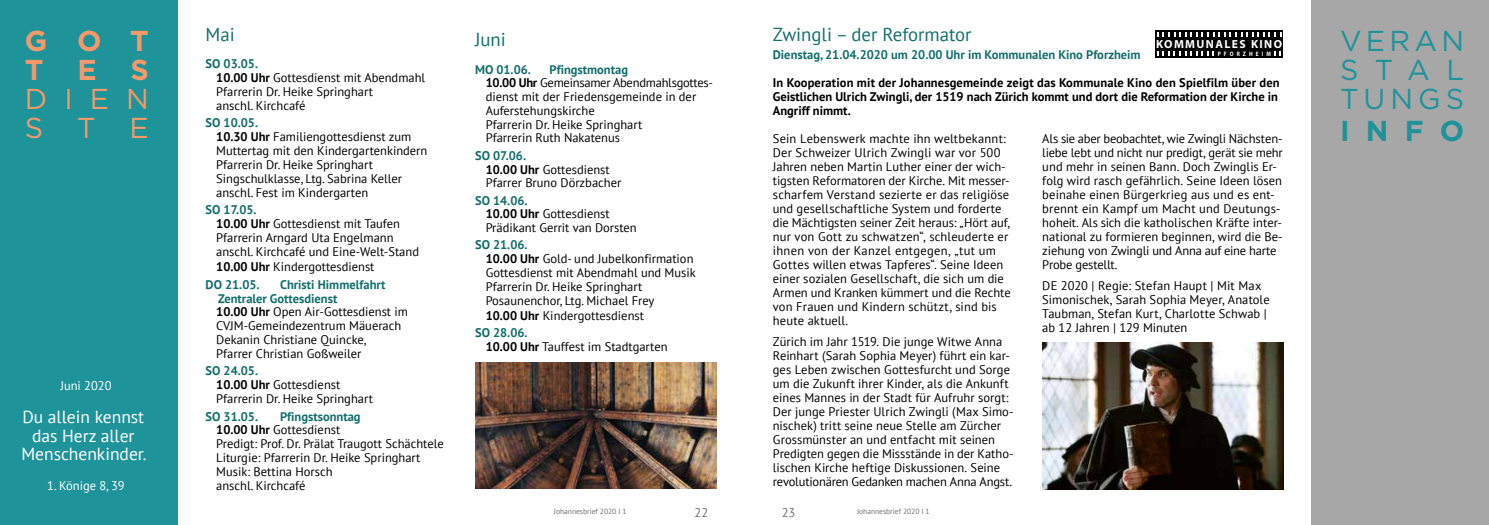
<style>
.page{position:relative;width:1489px;height:525px;background:#fff}
.page>*{position:absolute;margin:0;border:0;box-sizing:border-box;transform-origin:0 0}
.t1{font:28.75px/28.8px "Gotham";letter-spacing:.175em;color:#1e9399;text-align:justify}
.t2{font:28.75px/28.8px "Gotham";letter-spacing:.595em;color:#f49969}
.t3{font:700 28.75px/28.8px "Gotham";letter-spacing:1.105em;color:#f49969}
.t4{font:700 28.75px "Gotham";color:#1e9399}
.t5{font:18.75px "PT Sans";color:#136e6c}
.t6{font:17.5px/18.8px "PT Sans";color:#fff;text-align:center}
.t7{font:12.5px/14px "PT Sans";color:#000}
.t8{font:700 12.5px/13.8px "PT Sans";color:#000}
.t9{font:700 12.5px "PT Sans";color:#136e6c}
.t10{font:12.5px "PT Sans";color:#fff}
.t11{font:12.5px "PT Sans";color:#6f6f6e}
.t12{font:700 11.75px "Myriad";letter-spacing:.115em;color:#fff}
.t13{font:7.5px "PT Sans";color:#6f6f6e}
.t14{font:700 6.38px "Myriad";letter-spacing:.58em;color:#fff;scale:.83 1}
.s1{font-weight:700;color:#136e6c}
.s2{font-weight:700}
</style>
<div class="page">
<div style="left:1311px;top:0;width:177px;height:524px;background:#a7a7a8"></div>
<div style="left:0;top:0;width:177px;height:524px;background:#1e9399"></div>
<img style="left:1042px;top:342px;width:241px;height:147px">
<svg style="left:1155px;top:30px;width:128px;height:28px;background:#191919"></svg>
<img style="left:475px;top:362px;width:241px;height:126px">
<h2 class="t5" style="left:206px;top:22px;width:31px">Mai</h2>
<h2 class="t5" style="left:475px;top:27px;width:32px">Juni</h2>
<h2 class="t5" style="left:772px;top:22px;width:200px">Zwingli – der Reformator</h2>
<p class="t9" style="left:772px;top:46px;width:369px">Dienstag, 21.04.2020 um 20.00 Uhr im Kommunalen Kino Pforzheim</p>
<h1 class="t3" style="left:25px;top:27px;width:126px">GOT<br>TES</h1>
<h1 class="t2" style="left:25px;top:84px;width:126px">DIEN<br>STE</h1>
<p class="t8" style="left:772px;top:76px;width:508px">In Kooperation mit der Johannesgemeinde zeigt das Kommunale Kino den Spielfilm über den<br>Geistlichen Ulrich Zwingli, der 1519 nach Zürich kommt und dort die Reformation der Kirche in<br>Angriff nimmt.</p>
<p class="t12" style="left:1156px;top:38px;width:127px">KOMMUNALES KINO</p>
<p class="t14" style="left:1217px;top:50px;width:66px">PFORZHEIM</p>
<p class="t7" style="left:216px;top:57px;width:210px;text-indent:-11px"><span class="s1">SO 03.05.<br></span><span class="s2">10.00 Uhr</span> Gottesdienst mit Abendmahl<br>Pfarrerin Dr. Heike Springhart<br>anschl. Kirchcafé</p>
<p class="t7" style="left:216px;top:116px;width:213px;text-indent:-11px"><span class="s1">SO 10.05.<br></span><span class="s2">10.30 Uhr</span> Familiengottesdienst zum<br>Muttertag mit den Kindergartenkindern<br>Pfarrerin Dr. Heike Springhart<br>Singschulklasse, Ltg. Sabrina Keller anschl. Fest im Kindergarten</p>
<p class="t7" style="left:216px;top:202px;width:204px;text-indent:-11px"><span class="s1">SO 17.05.<br></span><span class="s2">10.00 Uhr</span> Gottesdienst mit Taufen<br>Pfarrerin Arngard Uta Engelmann anschl. Kirchcafé und Eine-Welt-Stand</p>
<p class="t7" style="left:206px;top:258px;width:170px;line-height:17.4px;text-indent:11px"><span class="s2">10.00 Uhr</span> Kindergottesdienst<br><span class="s1">DO 21.05.</span></p>
<p class="t9" style="left:475px;top:61px;width:57px">MO 01.06.</p>
<p class="t7" style="left:485px;top:62px;width:229px;text-indent:64px"><span class="s1">Pfingstmontag<br></span><span class="s2">10.00 Uhr</span> Gemeinsamer Abendmahlsgottes&shy;dienst mit der Friedensgemeinde in der<br>Auferstehungskirche<br>Pfarrerin Dr. Heike Springhart<br>Pfarrerin Ruth Nakatenus</p>
<p class="t7" style="left:485px;top:148px;width:137px;text-indent:-11px"><span class="s1">SO 07.06.<br></span><span class="s2">10.00 Uhr</span> Gottesdienst<br>Pfarrer Bruno Dörzbacher</p>
<p class="t7" style="left:485px;top:193px;width:152px;text-indent:-11px"><span class="s1">SO 14.06.<br></span><span class="s2">10.00 Uhr</span> Gottesdienst<br>Prädikant Gerrit van Dorsten</p>
<p class="t7" style="left:485px;top:238px;width:212px;text-indent:-11px"><span class="s1">SO 21.06.<br></span><span class="s2">10.00 Uhr</span> Gold- und Jubelkonfirmation<br>Gottesdienst mit Abendmahl und Musik<br>Pfarrerin Dr. Heike Springhart<br>Posaunenchor, Ltg. Michael Frey</p>
<p class="t7" style="left:475px;top:306px;width:170px;line-height:17.2px;text-indent:11px"><span class="s2">10.00 Uhr</span> Kindergottesdienst<br><span class="s1">SO 28.06.</span></p>
<p class="t7" style="left:485px;top:339px;width:183px"><span class="s2">10.00 Uhr</span> Tauffest im Stadtgarten</p>
<p class="t7" style="left:772px;top:131px;width:239px">Sein Lebenswerk machte ihn weltbekannt:<br>Der Schweizer Ulrich Zwingli war vor 500<br>Jahren neben Martin Luther einer der wich&shy;tigsten Reformatoren der Kirche. Mit messer&shy;scharfem Verstand sezierte er das religiöse und gesellschaftliche System und forderte die Mächtigsten seiner Zeit heraus: „Hört auf, nur von Gott zu schwatzen“, schleuderte er ihnen von der Kanzel entgegen, „tut um Gottes willen etwas Tapferes“. Seine Ideen einer sozialen Gesellschaft, die sich um die Armen und Kranken kümmert und die Rechte von Frauen und Kindern schützt, sind bis heute aktuell.</p>
<p class="t7" style="left:772px;top:334px;width:242px">Zürich im Jahr 1519. Die junge Witwe Anna Reinhart (Sarah Sophia Meyer) führt ein kar&shy;ges Leben zwischen Gottesfurcht und Sorge um die Zukunft ihrer Kinder, als die Ankunft eines Mannes in der Stadt für Aufruhr sorgt:<br>Der junge Priester Ulrich Zwingli (Max Simo&shy;nischek) tritt seine neue Stelle am Zürcher Grossmünster an und entfacht mit seinen Predigten gegen die Missstände in der Katho&shy;lischen Kirche heftige Diskussionen. Seine revolutionären Gedanken machen Anna Angst.</p>
<p class="t7" style="left:1042px;top:131px;width:242px">Als sie aber beobachtet, wie Zwingli Nächsten&shy;liebe lebt und nicht nur predigt, gerät sie mehr und mehr in seinen Bann. Doch Zwinglis Er&shy;folg wird rasch gefährlich. Seine Ideen lösen beinahe einen Bürgerkrieg aus und es ent&shy;brennt ein Kampf um Macht und Deutungs&shy;hoheit. Als sich die katholischen Kräfte inter&shy;national zu formieren beginnen, wird die Be&shy;ziehung von Zwingli und Anna auf eine harte Probe gestellt.</p>
<p class="t7" style="left:1042px;top:278px;width:229px">DE 2020 | Regie: Stefan Haupt | Mit Max Simonischek, Sarah Sophia Meyer, Anatole Taubman, Stefan Kurt, Charlotte Schwab | ab 12 Jahren | 129 Minuten</p>
<p class="t7" style="left:216px;top:277px;width:193px;text-indent:64px"><span class="s1">Christi Himmelfahrt<br>Zentraler Gottesdienst<br></span><span class="s2">10.00 Uhr</span> Open Air-Gottesdienst im<br>CVJM-Gemeindezentrum Mäuerach<br>Dekanin Christiane Quincke,<br>Pfarrer Christian Goßweiler</p>
<p class="t7" style="left:216px;top:363px;width:158px;text-indent:-11px"><span class="s1">SO 24.05.<br></span><span class="s2">10.00 Uhr</span> Gottesdienst<br>Pfarrerin Dr. Heike Springhart</p>
<p class="t9" style="left:206px;top:407px;width:54px">SO 31.05.</p>
<p class="t10" style="left:60px;top:377px;width:53px">Juni 2020</p>
<h3 class="t6" style="left:21px;top:406px;width:127px">Du allein kennst das Herz aller<br>Menschenkinder.</h3>
<p class="t10" style="left:47px;top:477px;width:79px">1. Könige 8, 39</p>
<p class="t7" style="left:216px;top:408px;width:229px;text-indent:64px"><span class="s1">Pfingstsonntag<br></span><span class="s2">10.00 Uhr</span> Gottesdienst<br>Predigt: Prof. Dr. Prälat Traugott Schächtele<br>Liturgie: Pfarrerin Dr. Heike Springhart<br>Musik: Bettina Horsch<br>anschl. Kirchcafé</p>
<p class="t13" style="left:554px;top:506px;width:74px">Johannesbrief 2020 I 1</p>
<p class="t11" style="left:694px;top:504px;width:15px">22</p>
<p class="t11" style="left:781px;top:504px;width:15px">23</p>
<p class="t13" style="left:857px;top:506px;width:74px">Johannesbrief 2020 I 1</p>
<h1 class="t1" style="left:1339px;top:26px;width:126px">VERAN STAL TUNGS</h1>
<h1 class="t4" style="left:1339px;top:111px;width:126px">INFO</h1>
</div>
